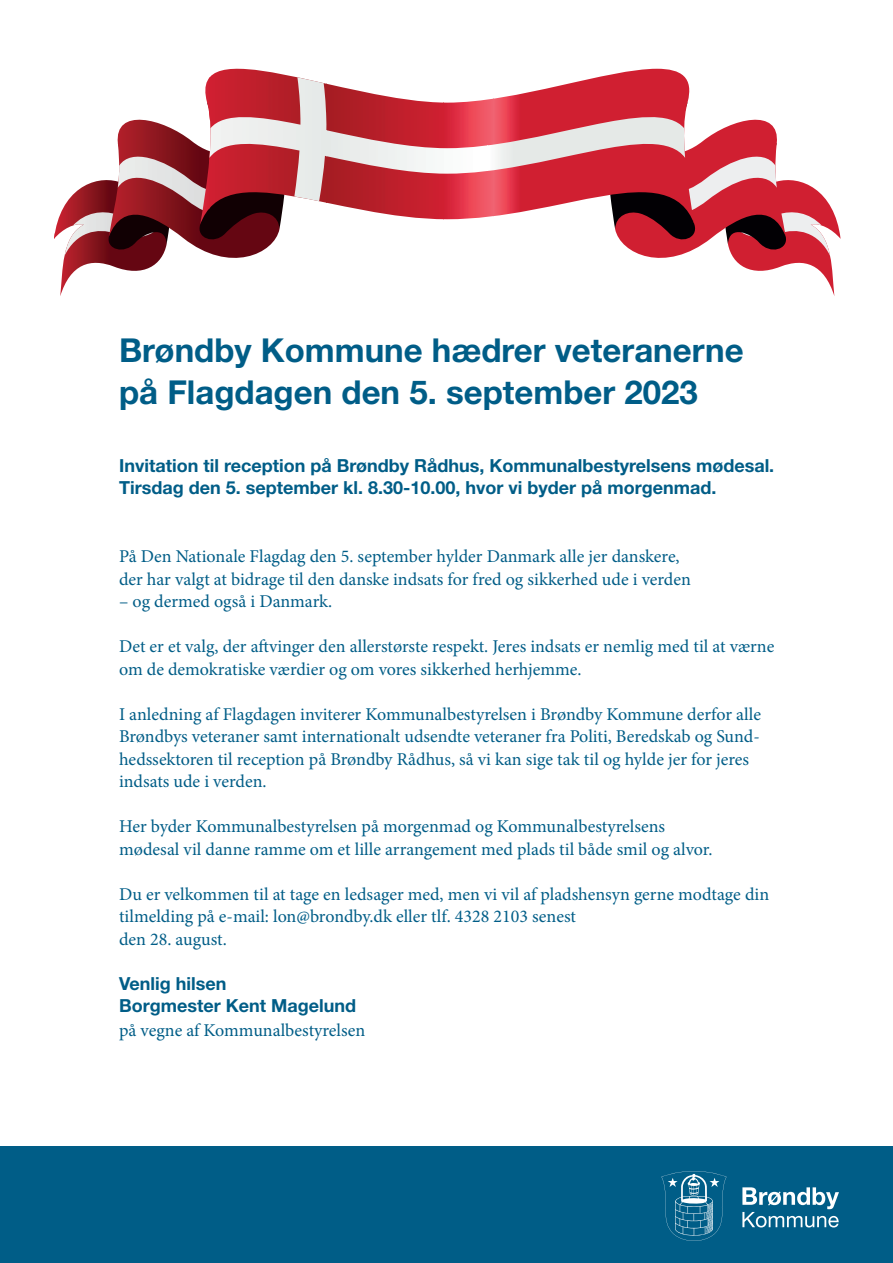
<style>
.page{position:relative;width:893px;height:1263px;background:#fff}
.page>*{position:absolute;margin:0;border:0;box-sizing:border-box;transform-origin:0 0}
.t1{font:700 33px "Helvetica Neue LT Std";color:#005d87}
.t2{font:18px/22.5px "Minion Pro";color:#005d87}
.t3{font:700 18px "Helvetica Neue LT Std";color:#005d87}
</style>
<div class="page">
<svg style="left:614px;top:119px;width:227px;height:177px"></svg>
<svg style="left:54px;top:119px;width:227px;height:177px"></svg>
<svg style="left:187px;top:68px;width:507px;height:156px"></svg>
<svg style="left:209px;top:77px;width:476px;height:124px;background:#d36871"></svg>
<div style="left:0;top:1147px;width:893px;height:116px;background:#005d87"></div>
<svg style="left:742px;top:1187px;width:97px;height:40px"></svg>
<svg style="left:661px;top:1171px;width:66px;height:70px"></svg>
<p class="t1" style="left:119px;top:330px;width:626px">Brøndby Kommune hædrer veteranerne</p>
<p class="t1" style="left:119px;top:372px;width:580px">på Flagdagen den 5. september 2023</p>
<p class="t3" style="left:119px;top:454px;width:657px">Invitation til reception på Brøndby Rådhus, Kommunalbestyrelsens mødesal.</p>
<p class="t3" style="left:119px;top:477px;width:599px">Tirsdag den 5. september kl. 8.30-10.00, hvor vi byder på morgenmad.</p>
<p class="t2" style="left:119px;top:545px;width:573px">På Den Nationale Flagdag den 5. september hylder Danmark alle jer danskere, der har valgt at bidrage til den danske indsats for fred og sikkerhed ude i verden</p>
<p class="t2" style="left:119px;top:590px;width:215px">– og dermed også i Danmark.</p>
<p class="t2" style="left:119px;top:635px;width:657px">Det er et valg, der aftvinger den allerstørste respekt. Jeres indsats er nemlig med til at værne om de demokratiske værdier og om vores sikkerhed herhjemme.</p>
<p class="t2" style="left:119px;top:703px;width:643px">I anledning af Flagdagen inviterer Kommunalbestyrelsen i Brøndby Kommune derfor alle Brøndbys veteraner samt internationalt udsendte veteraner fra Politi, Beredskab og Sund&shy;hedssektoren til reception på Brøndby Rådhus, så vi kan sige tak til og hylde jer for jeres indsats ude i verden.</p>
<p class="t2" style="left:119px;top:815px;width:595px">Her byder Kommunalbestyrelsen på morgenmad og Kommunalbestyrelsens mødesal vil danne ramme om et lille arrangement med plads til både smil og alvor.</p>
<p class="t2" style="left:119px;top:883px;width:652px">Du er velkommen til at tage en ledsager med, men vi vil af pladshensyn gerne modtage din tilmelding på e-mail: lon@brondby.dk eller tlf. 4328 2103 senest<br>den 28. august.</p>
<p class="t3" style="left:119px;top:972px;width:109px">Venlig hilsen</p>
<p class="t3" style="left:119px;top:994px;width:238px">Borgmester Kent Magelund</p>
<p class="t2" style="left:119px;top:1019px;width:248px">på vegne af Kommunalbestyrelsen</p>
</div>
